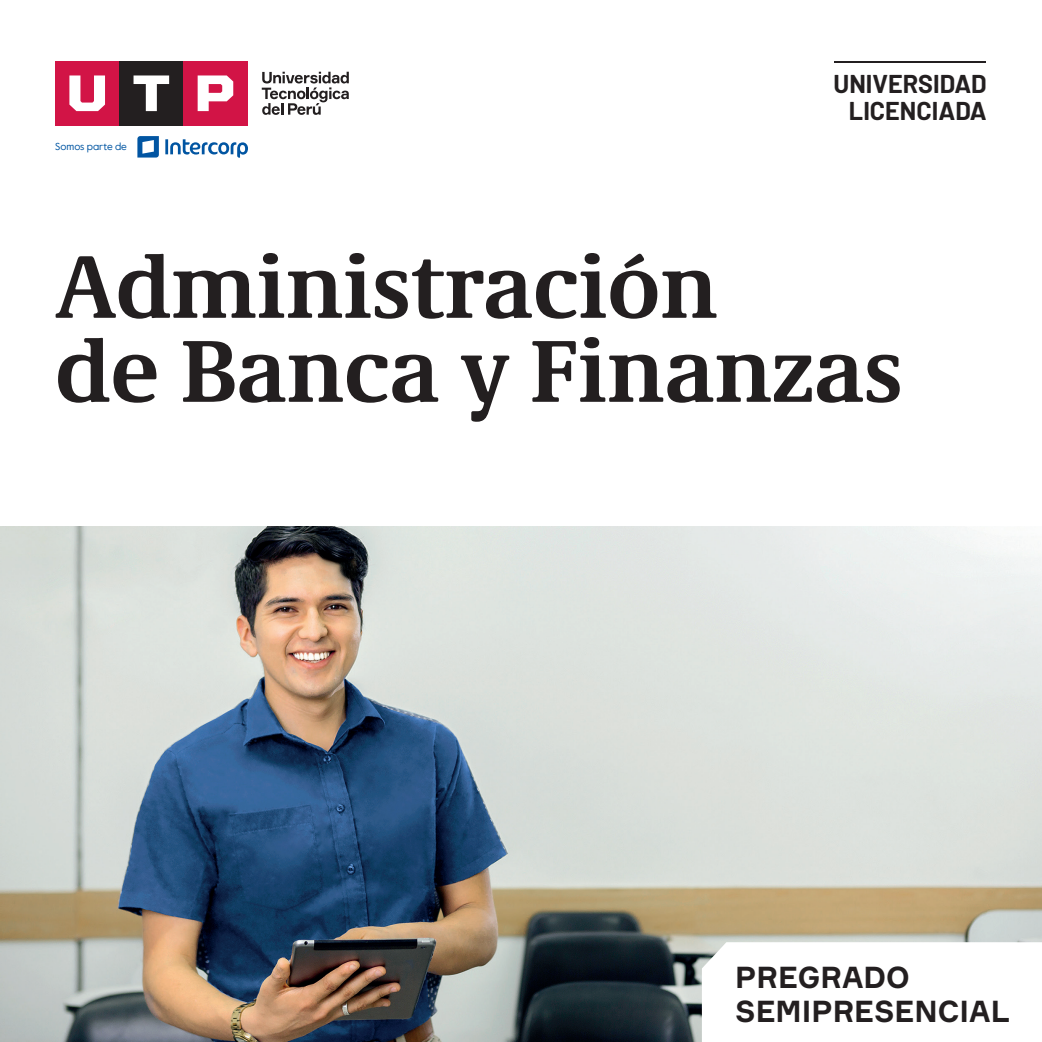
<style>
.page{position:relative;width:1042px;height:1042px;background:#fff}
.page>*{position:absolute;margin:0;border:0;box-sizing:border-box;transform-origin:0 0}
.t1{font:700 91px/84px "Demos Next Pro";letter-spacing:-.01em;color:#231f20}
.t2{font:700 29.75px/33.9px "Formular";color:#231f20}
.t3{font:700 25.2px/27.7px "Barlow";color:#231f20;text-align:right}
.t4{font:10.15px "Value Sans Pro";color:#0155a2}
</style>
<div class="page">
<img style="left:0;top:526px;width:1042px;height:516px">
<svg style="left:702px;top:942px;width:340px;height:100px"></svg>
<svg style="left:262px;top:72px;width:87px;height:43px"></svg>
<div style="left:55px;top:61px;width:64px;height:64px;background:#d21446"></div>
<svg style="left:69px;top:75px;width:36px;height:36px"></svg>
<div style="left:119px;top:61px;width:64px;height:64px;background:#231f20"></div>
<svg style="left:133px;top:75px;width:36px;height:36px"></svg>
<div style="left:183px;top:61px;width:64px;height:64px;background:#d21446"></div>
<svg style="left:198px;top:75px;width:35px;height:36px"></svg>
<svg style="left:137px;top:136px;width:22px;height:22px"></svg>
<svg style="left:165px;top:139px;width:83px;height:19px"></svg>
<hr style="left:834px;top:61px;width:152px;height:2px;background:#231f20">
<p class="t4" style="left:55px;top:140px;width:73px">Somos parte de</p>
<p class="t3" style="left:833px;top:69px;width:155px">UNIVERSIDAD<br>LICENCIADA</p>
<p class="t1" style="left:55px;top:240px;width:850px">Administración<br>de Banca y Finanzas</p>
<p class="t2" style="left:735px;top:960px;width:276px">PREGRADO<br>SEMIPRESENCIAL</p>
</div>
